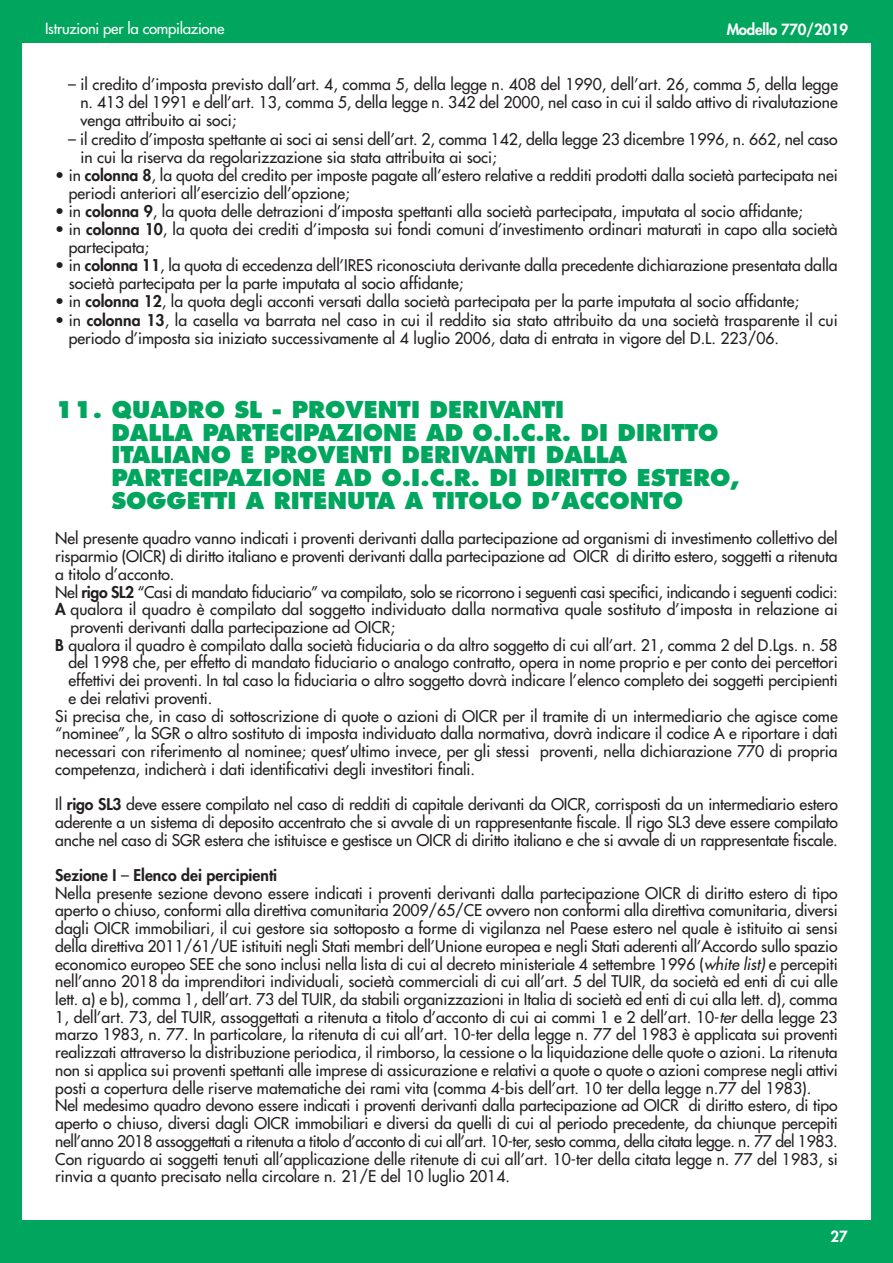
<style>
.page{position:relative;width:893px;height:1263px;background:#fff}
.page>*{position:absolute;margin:0;border:0;box-sizing:border-box;transform-origin:0 0}
.t1{font:800 22.5px/22.6px "Futura";color:#00a65e}
.t2{font:15.75px/17.7px "Futura";color:#231f20}
.t3{font:15.75px "Futura";letter-spacing:-.02em;color:#231f20}
.t4{font:15px "Futura";letter-spacing:-.015em;color:#fff}
.t5{font:800 15px "Futura";letter-spacing:-.015em;color:#fff}
.s1{font-weight:800}
.s2{font-style:italic}
</style>
<div class="page">
<div style="left:0;top:43px;width:21px;height:1220px;background:#00a65e"></div>
<div style="left:872px;top:43px;width:21px;height:1177px;background:#00a65e"></div>
<div style="left:0;top:1220px;width:893px;height:43px;background:#00a65e"></div>
<div style="left:0;top:0;width:893px;height:43px;background:#00a65e"></div>
<p class="t4" style="left:45px;top:21px;width:181px">Istruzioni per la compilazione</p>
<p class="t5" style="left:727px;top:23px;width:123px">Modello 770/2019</p>
<p class="t2" style="left:80px;top:76px;width:759px;line-height:18.1px;text-align:justify;text-indent:-12px">– il credito d’imposta previsto dall’art. 4, comma 5, della legge n. 408 del 1990, dell’art. 26, comma 5, della legge n. 413 del 1991 e dell’art. 13, comma 5, della legge n. 342 del 2000, nel caso in cui il saldo attivo di rivalutazione venga attribuito ai soci;</p>
<p class="t2" style="left:80px;top:131px;width:759px;line-height:18.1px;text-indent:-12px">– il credito d’imposta spettante ai soci ai sensi dell’art. 2, comma 142, della legge 23 dicembre 1996, n. 662, nel caso in cui la riserva da regolarizzazione sia stata attribuita ai soci;</p>
<p class="t2" style="left:69px;top:167px;width:770px;line-height:18.1px;text-indent:-13px">• in <span class="s1">colonna 8</span>, la quota del credito per imposte pagate all’estero relative a redditi prodotti dalla società partecipata nei periodi anteriori all’esercizio dell’opzione;</p>
<p class="t2" style="left:55px;top:203px;width:749px">• in <span class="s1">colonna 9</span>, la quota delle detrazioni d’imposta spettanti alla società partecipata, imputata al socio affidante;</p>
<p class="t2" style="left:69px;top:221px;width:770px;line-height:18.1px;text-indent:-13px">• in <span class="s1">colonna 10</span>, la quota dei crediti d’imposta sui fondi comuni d’investimento ordinari maturati in capo alla società partecipata;</p>
<p class="t2" style="left:69px;top:257px;width:770px;line-height:18.1px;text-indent:-13px">• in <span class="s1">colonna 11</span>, la quota di eccedenza dell’IRES riconosciuta derivante dalla precedente dichiarazione presentata dalla società partecipata per la parte imputata al socio affidante;</p>
<p class="t2" style="left:55px;top:294px;width:745px">• in <span class="s1">colonna 12</span>, la quota degli acconti versati dalla società partecipata per la parte imputata al socio affidante;</p>
<p class="t2" style="left:69px;top:312px;width:770px;line-height:18.1px;text-indent:-13px">• in <span class="s1">colonna 13</span>, la casella va barrata nel caso in cui il reddito sia stato attribuito da una società trasparente il cui periodo d’imposta sia iniziato successivamente al 4 luglio 2006, data di entrata in vigore del D.L. 223/06.</p>
<h1 class="t1" style="left:111px;top:400px;width:630px;text-indent:-56px">11. QUADRO SL - PROVENTI DERIVANTI<br>DALLA PARTECIPAZIONE AD O.I.C.R. DI DIRITTO ITALIANO E PROVENTI DERIVANTI DALLA PARTECIPAZIONE AD O.I.C.R. DI DIRITTO ESTERO, SOGGETTI A RITENUTA A TITOLO D’ACCONTO</h1>
<p class="t2" style="left:55px;top:531px;width:784px">Nel presente quadro vanno indicati i proventi derivanti dalla partecipazione ad organismi di investimento collettivo del</p>
<p class="t2" style="left:55px;top:548px;width:784px">risparmio (OICR) di diritto italiano e proventi derivanti dalla partecipazione ad OICR di diritto estero, soggetti a ritenuta</p>
<p class="t2" style="left:55px;top:566px;width:121px">a titolo d’acconto.</p>
<p class="t3" style="left:55px;top:584px;width:784px">Nel <span class="s1">rigo SL2</span> “Casi di mandato fiduciario” va compilato, solo se ricorrono i seguenti casi specifici, indicando i seguenti codici:</p>
<p class="t2" style="left:55px;top:602px;width:784px"><span class="s1">A</span> qualora il quadro è compilato dal soggetto individuato dalla normativa quale sostituto d’imposta in relazione ai</p>
<p class="t2" style="left:70px;top:619px;width:326px">proventi derivanti dalla partecipazione ad OICR;</p>
<p class="t2" style="left:55px;top:637px;width:784px"><span class="s1">B</span> qualora il quadro è compilato dalla società fiduciaria o da altro soggetto di cui all’art. 21, comma 2 del D.Lgs. n. 58</p>
<p class="t2" style="left:68px;top:655px;width:771px">del 1998 che, per effetto di mandato fiduciario o analogo contratto, opera in nome proprio e per conto dei percettori</p>
<p class="t2" style="left:68px;top:672px;width:771px">effettivi dei proventi. In tal caso la fiduciaria o altro soggetto dovrà indicare l’elenco completo dei soggetti percipienti</p>
<p class="t2" style="left:68px;top:690px;width:146px">e dei relativi proventi.</p>
<p class="t2" style="left:55px;top:708px;width:784px">Si precisa che, in caso di sottoscrizione di quote o azioni di OICR per il tramite di un intermediario che agisce come</p>
<p class="t2" style="left:55px;top:726px;width:784px">“nominee”, la SGR o altro sostituto di imposta individuato dalla normativa, dovrà indicare il codice A e riportare i dati</p>
<p class="t2" style="left:55px;top:743px;width:784px">necessari con riferimento al nominee; quest’ultimo invece, per gli stessi proventi, nella dichiarazione 770 di propria</p>
<p class="t2" style="left:55px;top:761px;width:421px">competenza, indicherà i dati identificativi degli investitori finali.</p>
<p class="t2" style="left:55px;top:796px;width:784px;text-align:justify">Il <span class="s1">rigo SL3</span> deve essere compilato nel caso di redditi di capitale derivanti da OICR, corrisposti da un intermediario estero aderente a un sistema di deposito accentrato che si avvale di un rappresentante fiscale. Il rigo SL3 deve essere compilato anche nel caso di SGR estera che istituisce e gestisce un OICR di diritto italiano e che si avvale di un rappresentate fiscale.</p>
<p class="t2" style="left:55px;top:867px;width:784px"><span class="s1">Sezione I</span> – <span class="s1">Elenco dei percipienti<br></span>Nella presente sezione devono essere indicati i proventi derivanti dalla partecipazione OICR di diritto estero di tipo aperto o chiuso, conformi alla direttiva comunitaria 2009/65/CE ovvero non conformi alla direttiva comunitaria, diversi dagli OICR immobiliari, il cui gestore sia sottoposto a forme di vigilanza nel Paese estero nel quale è istituito ai sensi della direttiva 2011/61/UE istituiti negli Stati membri dell’Unione europea e negli Stati aderenti all’Accordo sullo spazio economico europeo SEE che sono inclusi nella lista di cui al decreto ministeriale 4 settembre 1996 (<span class="s2">white list)</span>e percepiti nell’anno 2018 da imprenditori individuali, società commerciali di cui all’art. 5 del TUIR, da società ed enti di cui alle lett. a) e b), comma 1, dell’art. 73 del TUIR, da stabili organizzazioni in Italia di società ed enti di cui alla lett. d), comma 1, dell’art. 73, del TUIR, assoggettati a ritenuta a titolo d’acconto di cui ai commi 1 e 2 dell’art. 10-<span class="s2">ter</span> della legge 23 marzo 1983, n. 77. In particolare, la ritenuta di cui all’art. 10-ter della legge n. 77 del 1983 è applicata sui proventi realizzati attraverso la distribuzione periodica, il rimborso, la cessione o la liquidazione delle quote o azioni. La ritenuta non si applica sui proventi spettanti alle imprese di assicurazione e relativi a quote o quote o azioni comprese negli attivi posti a copertura delle riserve matematiche dei rami vita (comma 4-bis dell’art. 10 ter della legge n.77 del 1983).<br>Nel medesimo quadro devono essere indicati i proventi derivanti dalla partecipazione ad OICR di diritto estero, di tipo aperto o chiuso, diversi dagli OICR immobiliari e diversi da quelli di cui al periodo precedente, da chiunque percepiti nell’anno 2018 assoggettati a ritenuta a titolo d’acconto di cui all’art. 10-ter, sesto comma, della citata legge. n. 77 del 1983.<br>Con riguardo ai soggetti tenuti all’applicazione delle ritenute di cui all’art. 10-ter della citata legge n. 77 del 1983, si rinvia a quanto precisato nella circolare n. 21/E del 10 luglio 2014.</p>
<p class="t5" style="left:831px;top:1229px;width:19px">27</p>
</div>
